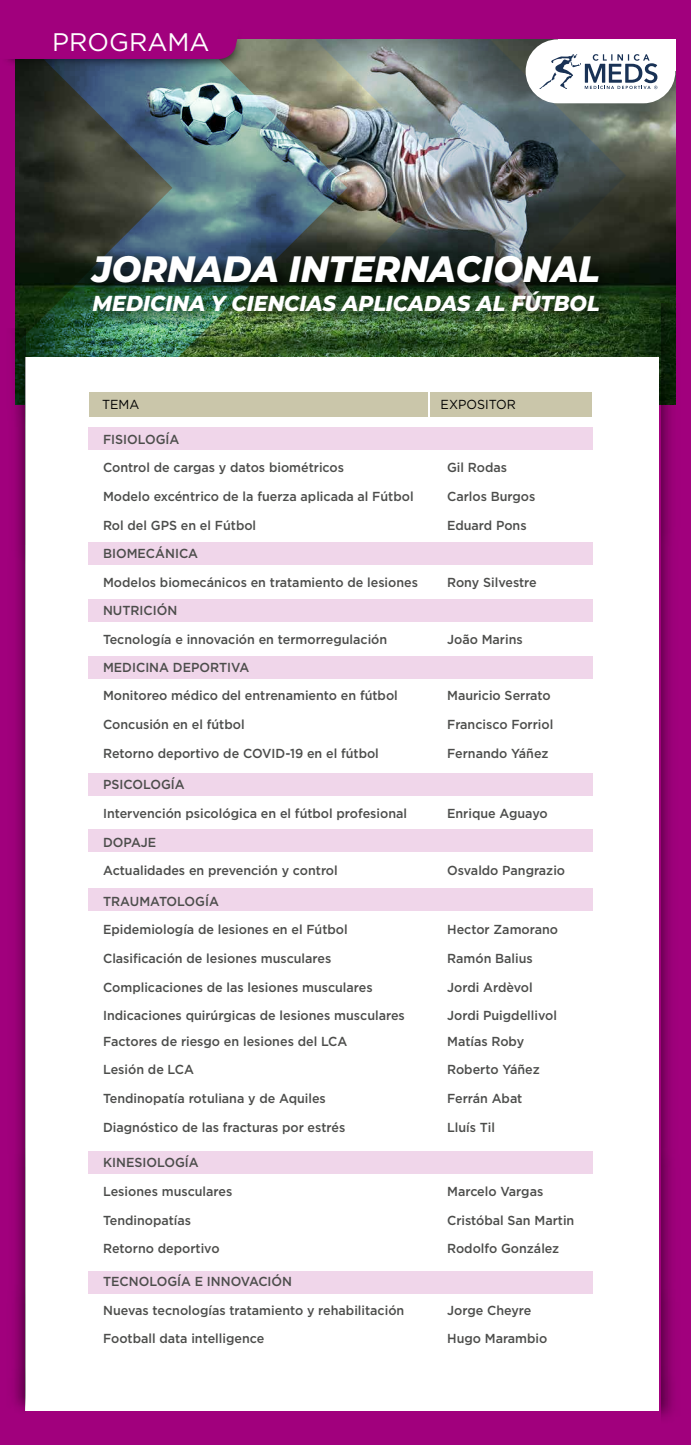
<style>
.page{position:relative;width:691px;height:1445px;background:#fff}
.page>*{position:absolute;margin:0;border:0;box-sizing:border-box;transform-origin:0 0}
.t1{font:italic 800 36.66px "Montserrat";color:#fff;scale:.95 1}
.t2{font:25.38px "Gotham";color:#fff}
.t3{font:italic 800 21.61px "Montserrat";color:#fff;scale:.95 1}
.t4{font:500 13.04px/25.2px "Gotham";color:#4c4d4b;scale:.96 1}
.t5{font:13.04px "Gotham";color:#000;scale:.96 1}
</style>
<div class="page">
<div style="left:0;top:0;width:690px;height:1444px;background:#a1007d"></div>
<img style="left:626px;top:89px;width:49px;height:315px">
<img style="left:347px;top:39px;width:279px;height:203px">
<img style="left:16px;top:39px;width:331px;height:365px">
<div style="left:525px;top:39px;width:150px;height:64px;background:#fff;border-radius:32px"></div>
<svg style="left:539px;top:39px;width:136px;height:50px"></svg>
<img style="left:16px;top:242px;width:659px;height:152px">
<img style="left:7px;top:39px;width:259px;height:50px">
<svg style="left:7px;top:39px;width:235px;height:20px"></svg>
<div style="left:26px;top:357px;width:632px;height:1053px;background:#fff"></div>
<img style="left:14px;top:328px;width:11px;height:1081px">
<img style="left:661px;top:303px;width:15px;height:1115px">
<div style="left:430px;top:392px;width:161px;height:24px;background:#cac6aa"></div>
<div style="left:89px;top:392px;width:338px;height:24px;background:#cac6aa"></div>
<div style="left:88px;top:427px;width:504px;height:22px;background:#f0d6ea"></div>
<div style="left:88px;top:542px;width:504px;height:23px;background:#f0d6ea"></div>
<div style="left:88px;top:599px;width:504px;height:22px;background:#f0d6ea"></div>
<div style="left:88px;top:656px;width:504px;height:22px;background:#f0d6ea"></div>
<div style="left:88px;top:773px;width:504px;height:23px;background:#f0d6ea"></div>
<div style="left:88px;top:888px;width:504px;height:22px;background:#f0d6ea"></div>
<div style="left:88px;top:1150px;width:504px;height:23px;background:#f0d6ea"></div>
<div style="left:88px;top:1270px;width:504px;height:23px;background:#f0d6ea"></div>
<div style="left:88px;top:829px;width:504px;height:22px;background:#f0d6ea"></div>
<h2 class="t2" style="left:52px;top:28px;width:159px">PROGRAMA</h2>
<h1 class="t1" style="left:92px;top:242px;width:535px">JORNADA INTERNACIONAL</h1>
<h3 class="t3" style="left:92px;top:287px;width:535px">MEDICINA Y CIENCIAS APLICADAS AL FÚTBOL</h3>
<p class="t5" style="left:102px;top:397px;width:40px">TEMA</p>
<p class="t5" style="left:440px;top:397px;width:80px">EXPOSITOR</p>
<p class="t4" style="left:103px;top:426px;width:81px">FISIOLOGÍA</p>
<p class="t4" style="left:103px;top:455px;width:252px">Control de cargas y datos biométricos</p>
<p class="t4" style="left:103px;top:483px;width:325px">Modelo excéntrico de la fuerza aplicada al Fútbol</p>
<p class="t4" style="left:103px;top:511px;width:161px;line-height:28.1px">Rol del GPS en el Fútbol<br>BIOMECÁNICA</p>
<p class="t4" style="left:103px;top:569px;width:329px">Modelos biomecánicos en tratamiento de lesiones</p>
<p class="t4" style="left:103px;top:597px;width:79px">NUTRICIÓN</p>
<p class="t4" style="left:103px;top:625px;width:297px;line-height:27.6px">Tecnología e innovación en termorregulación<br>MEDICINA DEPORTIVA</p>
<p class="t4" style="left:103px;top:682px;width:308px">Monitoreo médico del entrenamiento en fútbol</p>
<p class="t4" style="left:103px;top:711px;width:149px">Concusión en el fútbol</p>
<p class="t4" style="left:103px;top:740px;width:289px">Retorno deportivo de COVID-19 en el fútbol</p>
<p class="t4" style="left:103px;top:771px;width:86px">PSICOLOGÍA</p>
<p class="t4" style="left:103px;top:800px;width:318px">Intervención psicológica en el fútbol profesional</p>
<p class="t4" style="left:103px;top:828px;width:57px">DOPAJE</p>
<p class="t4" style="left:103px;top:857px;width:246px">Actualidades en prevención y control</p>
<p class="t4" style="left:103px;top:887px;width:122px">TRAUMATOLOGÍA</p>
<p class="t4" style="left:103px;top:916px;width:256px">Epidemiología de lesiones en el Fútbol</p>
<p class="t4" style="left:103px;top:945px;width:239px">Clasificación de lesiones musculares</p>
<p class="t4" style="left:103px;top:974px;width:282px">Complicaciones de las lesiones musculares</p>
<p class="t4" style="left:103px;top:1002px;width:316px">Indicaciones quirúrgicas de lesiones musculares<br>Factores de riesgo en lesiones del LCA</p>
<p class="t4" style="left:103px;top:1056px;width:96px">Lesión de LCA</p>
<p class="t4" style="left:103px;top:1085px;width:233px">Tendinopatía rotuliana y de Aquiles</p>
<p class="t4" style="left:103px;top:1114px;width:254px">Diagnóstico de las fracturas por estrés</p>
<p class="t4" style="left:103px;top:1149px;width:101px">KINESIOLOGÍA</p>
<p class="t4" style="left:103px;top:1178px;width:136px">Lesiones musculares</p>
<p class="t4" style="left:103px;top:1206px;width:93px">Tendinopatías</p>
<p class="t4" style="left:103px;top:1235px;width:123px">Retorno deportivo</p>
<p class="t4" style="left:103px;top:1268px;width:198px">TECNOLOGÍA E INNOVACIÓN</p>
<p class="t4" style="left:103px;top:1296px;width:315px">Nuevas tecnologías tratamiento y rehabilitación</p>
<p class="t4" style="left:103px;top:1325px;width:169px">Football data intelligence</p>
<p class="t4" style="left:447px;top:455px;width:64px">Gil Rodas</p>
<p class="t4" style="left:447px;top:483px;width:93px">Carlos Burgos</p>
<p class="t4" style="left:447px;top:512px;width:84px">Eduard Pons</p>
<p class="t4" style="left:447px;top:569px;width:95px">Rony Silvestre</p>
<p class="t4" style="left:447px;top:626px;width:80px">João Marins</p>
<p class="t4" style="left:447px;top:682px;width:109px">Mauricio Serrato</p>
<p class="t4" style="left:447px;top:711px;width:112px">Francisco Forriol</p>
<p class="t4" style="left:447px;top:740px;width:107px">Fernando Yáñez</p>
<p class="t4" style="left:447px;top:800px;width:106px">Enrique Aguayo</p>
<p class="t4" style="left:447px;top:857px;width:124px">Osvaldo Pangrazio</p>
<p class="t4" style="left:447px;top:916px;width:117px">Hector Zamorano</p>
<p class="t4" style="left:447px;top:945px;width:91px">Ramón Balius</p>
<p class="t4" style="left:447px;top:974px;width:90px">Jordi Ardèvol</p>
<p class="t4" style="left:447px;top:1002px;width:116px">Jordi Puigdellivol<br>Matías Roby</p>
<p class="t4" style="left:447px;top:1056px;width:98px">Roberto Yáñez</p>
<p class="t4" style="left:447px;top:1085px;width:80px">Ferrán Abat</p>
<p class="t4" style="left:447px;top:1114px;width:51px">Lluís Til</p>
<p class="t4" style="left:447px;top:1178px;width:102px">Marcelo Vargas</p>
<p class="t4" style="left:447px;top:1206px;width:134px">Cristóbal San Martin</p>
<p class="t4" style="left:447px;top:1235px;width:118px">Rodolfo González</p>
<p class="t4" style="left:447px;top:1296px;width:89px">Jorge Cheyre</p>
<p class="t4" style="left:447px;top:1325px;width:106px">Hugo Marambio</p>
</div>
